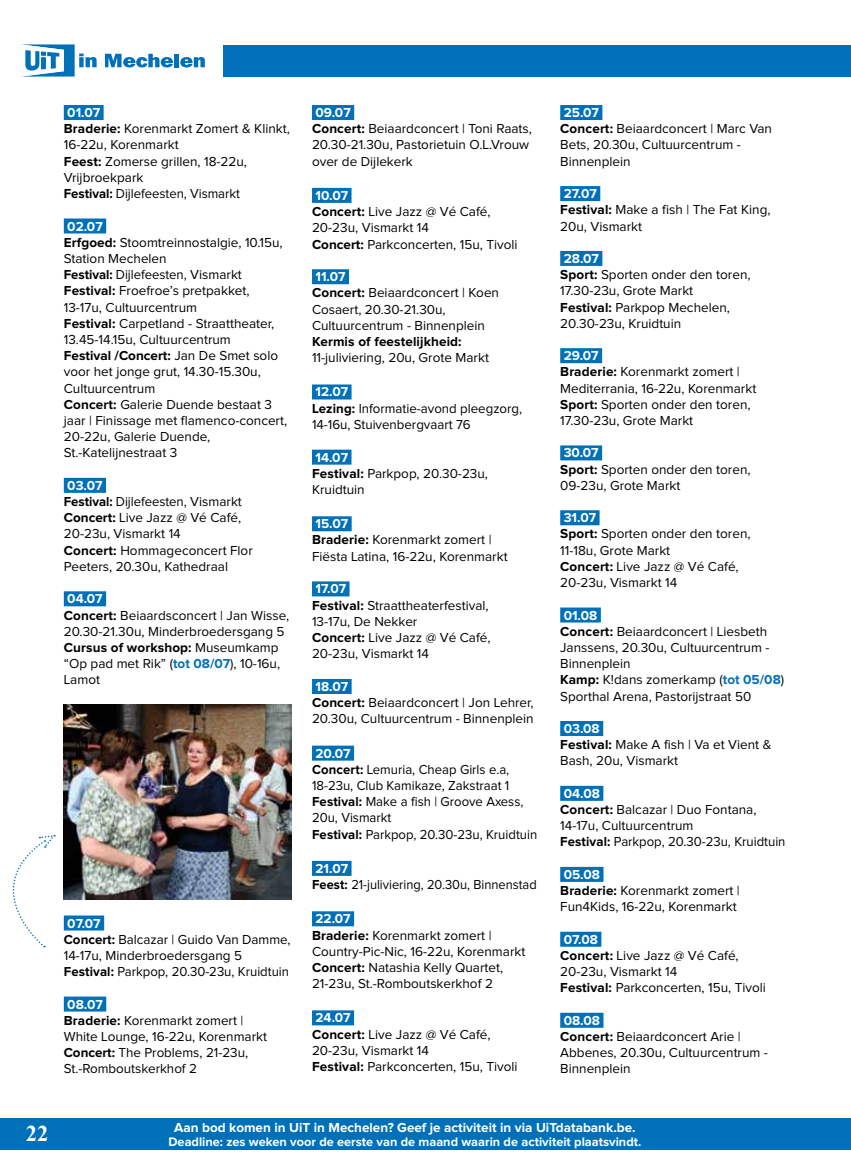
<style>
.page{position:relative;width:851px;height:1170px;background:#fff}
.page>*{position:absolute;margin:0;border:0;box-sizing:border-box;transform-origin:0 0}
.t1{font:700 22.5px "Times New Roman";color:#fff}
.t2{font:13.5px/16.2px "Proxima Nova";color:#000}
.t3{font:700 13.5px "Proxima Nova";color:#fff}
.t4{font:13.5px/16.2px "Proxima Nova";color:#000;scale:.95 1}
.t5{font:700 13.5px "Proxima Nova";color:#000}
.t6{font:700 12.75px "Proxima Nova";color:#fff}
.s1{font-weight:700;color:#fff}
.s2{font-weight:700}
.s3{font-weight:700;color:#0071b9}
</style>
<div class="page">
<div style="left:64px;top:105px;width:40px;height:15px;background:#0071b9"></div>
<div style="left:64px;top:218px;width:42px;height:15px;background:#0071b9"></div>
<div style="left:64px;top:478px;width:42px;height:15px;background:#0071b9"></div>
<div style="left:64px;top:591px;width:42px;height:15px;background:#0071b9"></div>
<div style="left:64px;top:915px;width:40px;height:15px;background:#0071b9"></div>
<div style="left:64px;top:996px;width:42px;height:15px;background:#0071b9"></div>
<div style="left:312px;top:105px;width:42px;height:15px;background:#0071b9"></div>
<div style="left:312px;top:188px;width:39px;height:15px;background:#0071b9"></div>
<div style="left:312px;top:269px;width:37px;height:15px;background:#0071b9"></div>
<div style="left:312px;top:384px;width:39px;height:15px;background:#0071b9"></div>
<div style="left:312px;top:449px;width:39px;height:15px;background:#0071b9"></div>
<div style="left:312px;top:516px;width:39px;height:15px;background:#0071b9"></div>
<div style="left:312px;top:581px;width:37px;height:15px;background:#0071b9"></div>
<div style="left:312px;top:679px;width:39px;height:15px;background:#0071b9"></div>
<div style="left:312px;top:745px;width:42px;height:15px;background:#0071b9"></div>
<div style="left:312px;top:860px;width:39px;height:15px;background:#0071b9"></div>
<div style="left:312px;top:911px;width:42px;height:15px;background:#0071b9"></div>
<div style="left:312px;top:1010px;width:42px;height:15px;background:#0071b9"></div>
<div style="left:560px;top:105px;width:42px;height:15px;background:#0071b9"></div>
<div style="left:560px;top:186px;width:40px;height:15px;background:#0071b9"></div>
<div style="left:560px;top:251px;width:42px;height:15px;background:#0071b9"></div>
<div style="left:560px;top:348px;width:42px;height:15px;background:#0071b9"></div>
<div style="left:560px;top:445px;width:42px;height:15px;background:#0071b9"></div>
<div style="left:560px;top:510px;width:39px;height:15px;background:#0071b9"></div>
<div style="left:560px;top:607px;width:40px;height:15px;background:#0071b9"></div>
<div style="left:560px;top:721px;width:43px;height:15px;background:#0071b9"></div>
<div style="left:560px;top:785px;width:43px;height:15px;background:#0071b9"></div>
<div style="left:560px;top:866px;width:43px;height:15px;background:#0071b9"></div>
<div style="left:560px;top:931px;width:41px;height:15px;background:#0071b9"></div>
<div style="left:560px;top:1012px;width:43px;height:15px;background:#0071b9"></div>
<img style="left:64px;top:704px;width:227px;height:195px">
<svg style="left:12px;top:835px;width:43px;height:112px"></svg>
<svg style="left:105px;top:54px;width:68px;height:13px"></svg>
<div style="left:174px;top:54px;width:5px;height:13px;background:#0071b9"></div>
<svg style="left:180px;top:57px;width:25px;height:10px"></svg>
<svg style="left:22px;top:44px;width:75px;height:33px"></svg>
<div style="left:0;top:1117px;width:850px;height:32px;background:#0071b9"></div>
<div style="left:223px;top:45px;width:627px;height:31px;background:#0071b9"></div>
<p class="t2" style="left:64px;top:105px;width:227px"><span class="s1">01.07<br></span><span class="s2">Braderie:</span> Korenmarkt Zomert &amp; Klinkt,<br>16-22u, Korenmarkt<br><span class="s2">Feest:</span> Zomerse grillen, 18-22u,<br>Vrijbroekpark<br><span class="s2">Festival:</span> Dijlefeesten, Vismarkt</p>
<p class="t2" style="left:64px;top:218px;width:225px"><span class="s1">02.07<br></span><span class="s2">Erfgoed:</span> Stoomtreinnostalgie, 10.15u,<br>Station Mechelen<br><span class="s2">Festival:</span> Dijlefeesten, Vismarkt<br><span class="s2">Festival:</span> Froefroe’s pretpakket,<br>13-17u, Cultuurcentrum<br><span class="s2">Festival:</span> Carpetland - Straattheater,<br>13.45-14.15u, Cultuurcentrum<br><span class="s2">Festival /Concert:</span> Jan De Smet solo voor het jonge grut, 14.30-15.30u,<br>Cultuurcentrum<br><span class="s2">Concert:</span> Galerie Duende bestaat 3 jaar | Finissage met flamenco-concert,<br>20-22u, Galerie Duende,<br>St.-Katelijnestraat 3</p>
<p class="t2" style="left:64px;top:477px;width:190px"><span class="s1">03.07<br></span><span class="s2">Festival:</span> Dijlefeesten, Vismarkt<br><span class="s2">Concert:</span> Live Jazz @ Vé Café,<br>20-23u, Vismarkt 14<br><span class="s2">Concert:</span> Hommageconcert Flor<br>Peeters, 20.30u, Kathedraal</p>
<p class="t2" style="left:64px;top:591px;width:227px"><span class="s1">04.07<br></span><span class="s2">Concert:</span> Beiaardsconcert | Jan Wisse,<br>20.30-21.30u, Minderbroedersgang 5<br><span class="s2">Cursus of workshop:</span> Museumkamp “Op pad met Rik” (<span class="s3">tot 08/07</span>), 10-16u,<br>Lamot</p>
<p class="t2" style="left:64px;top:915px;width:228px"><span class="s1">07.07<br></span><span class="s2">Concert:</span> Balcazar | Guido Van Damme,<br>14-17u, Minderbroedersgang 5<br><span class="s2">Festival:</span> Parkpop, 20.30-23u, Kruidtuin</p>
<p class="t2" style="left:64px;top:996px;width:205px"><span class="s1">08.07<br></span><span class="s2">Braderie:</span> Korenmarkt zomert |<br>White Lounge, 16-22u, Korenmarkt<br><span class="s2">Concert:</span> The Problems, 21-23u,<br>St.-Romboutskerkhof 2</p>
<p class="t2" style="left:312px;top:105px;width:221px"><span class="s1">09.07<br></span><span class="s2">Concert:</span> Beiaardconcert | Toni Raats,<br>20.30-21.30u, Pastorietuin O.L.Vrouw over de Dijlekerk</p>
<p class="t2" style="left:312px;top:187px;width:207px"><span class="s1">10.07<br></span><span class="s2">Concert:</span> Live Jazz @ Vé Café,<br>20-23u, Vismarkt 14<br><span class="s2">Concert:</span> Parkconcerten, 15u, Tivoli</p>
<p class="t2" style="left:312px;top:269px;width:188px"><span class="s1">11.07<br></span><span class="s2">Concert:</span> Beiaardconcert | Koen<br>Cosaert, 20.30-21.30u,<br>Cultuurcentrum - Binnenplein</p>
<p class="t5" style="left:312px;top:334px;width:151px">Kermis of feestelijkheid:</p>
<p class="t2" style="left:312px;top:350px;width:178px">11-juliviering, 20u, Grote Markt</p>
<p class="t2" style="left:312px;top:384px;width:212px"><span class="s1">12.07<br></span><span class="s2">Lezing:</span> Informatie-avond pleegzorg,<br>14-16u, Stuivenbergvaart 76</p>
<p class="t2" style="left:312px;top:449px;width:177px"><span class="s1">14.07<br></span><span class="s2">Festival:</span> Parkpop, 20.30-23u,<br>Kruidtuin</p>
<p class="t2" style="left:312px;top:516px;width:197px"><span class="s1">15.07<br></span><span class="s2">Braderie:</span> Korenmarkt zomert |<br>Fiësta Latina, 16-22u, Korenmarkt</p>
<p class="t2" style="left:312px;top:581px;width:180px"><span class="s1">17.07<br></span><span class="s2">Festival:</span> Straattheaterfestival,<br>13-17u, De Nekker<br><span class="s2">Concert:</span> Live Jazz @ Vé Café,<br>20-23u, Vismarkt 14</p>
<p class="t2" style="left:312px;top:678px;width:223px"><span class="s1">18.07<br></span><span class="s2">Concert:</span> Beiaardconcert | Jon Lehrer,<br>20.30u, Cultuurcentrum - Binnenplein</p>
<p class="t2" style="left:312px;top:745px;width:227px"><span class="s1">20.07<br></span><span class="s2">Concert:</span> Lemuria, Cheap Girls e.a,<br>18-23u, Club Kamikaze, Zakstraat 1<br><span class="s2">Festival:</span> Make a fish | Groove Axess,<br>20u, Vismarkt<br><span class="s2">Festival:</span> Parkpop, 20.30-23u, Kruidtuin</p>
<p class="t4" style="left:312px;top:860px;width:238px"><span class="s1">21.07<br></span><span class="s2">Feest:</span> 21-juliviering, 20.30u, Binnenstad</p>
<p class="t2" style="left:312px;top:910px;width:215px"><span class="s1">22.07<br></span><span class="s2">Braderie:</span> Korenmarkt zomert |<br>Country-Pic-Nic, 16-22u, Korenmarkt<br><span class="s2">Concert:</span> Natashia Kelly Quartet,<br>21-23u, St.-Romboutskerkhof 2</p>
<p class="t2" style="left:312px;top:1009px;width:207px"><span class="s1">24.07<br></span><span class="s2">Concert:</span> Live Jazz @ Vé Café,<br>20-23u, Vismarkt 14<br><span class="s2">Festival:</span> Parkconcerten, 15u, Tivoli</p>
<p class="t2" style="left:560px;top:105px;width:213px"><span class="s1">25.07<br></span><span class="s2">Concert:</span> Beiaardconcert | Marc Van<br>Bets, 20.30u, Cultuurcentrum -<br>Binnenplein</p>
<p class="t2" style="left:560px;top:186px;width:212px"><span class="s1">27.07<br></span><span class="s2">Festival:</span> Make a fish | The Fat King,<br>20u, Vismarkt</p>
<p class="t2" style="left:560px;top:250px;width:192px"><span class="s1">28.07<br></span><span class="s2">Sport:</span> Sporten onder den toren,<br>17.30-23u, Grote Markt<br><span class="s2">Festival:</span> Parkpop Mechelen,<br>20.30-23u, Kruidtuin</p>
<p class="t2" style="left:560px;top:348px;width:197px"><span class="s1">29.07<br></span><span class="s2">Braderie:</span> Korenmarkt zomert |<br>Mediterrania, 16-22u, Korenmarkt<br><span class="s2">Sport:</span> Sporten onder den toren,<br>17.30-23u, Grote Markt</p>
<p class="t2" style="left:560px;top:445px;width:192px"><span class="s1">30.07<br></span><span class="s2">Sport:</span> Sporten onder den toren,<br>09-23u, Grote Markt</p>
<p class="t2" style="left:560px;top:510px;width:192px"><span class="s1">31.07<br></span><span class="s2">Sport:</span> Sporten onder den toren,<br>11-18u, Grote Markt<br><span class="s2">Concert:</span> Live Jazz @ Vé Café,<br>20-23u, Vismarkt 14</p>
<p class="t2" style="left:560px;top:607px;width:225px"><span class="s1">01.08<br></span><span class="s2">Concert:</span> Beiaardconcert | Liesbeth<br>Janssens, 20.30u, Cultuurcentrum -<br>Binnenplein<br><span class="s2">Kamp:</span> K!dans zomerkamp (<span class="s3">tot 05/08</span>)<br>Sporthal Arena, Pastorijstraat 50</p>
<p class="t2" style="left:560px;top:720px;width:212px"><span class="s1">03.08<br></span><span class="s2">Festival:</span> Make A fish | Va et Vient &amp;<br>Bash, 20u, Vismarkt</p>
<p class="t2" style="left:560px;top:785px;width:227px"><span class="s1">04.08<br></span><span class="s2">Concert:</span> Balcazar | Duo Fontana,<br>14-17u, Cultuurcentrum<br><span class="s2">Festival:</span> Parkpop, 20.30-23u, Kruidtuin</p>
<p class="t2" style="left:560px;top:866px;width:181px"><span class="s1">05.08<br></span><span class="s2">Braderie:</span> Korenmarkt zomert |<br>Fun4Kids, 16-22u, Korenmarkt</p>
<p class="t2" style="left:560px;top:931px;width:207px"><span class="s1">07.08<br></span><span class="s2">Concert:</span> Live Jazz @ Vé Café,<br>20-23u, Vismarkt 14<br><span class="s2">Festival:</span> Parkconcerten, 15u, Tivoli</p>
<p class="t2" style="left:560px;top:1012px;width:209px"><span class="s1">08.08<br></span><span class="s2">Concert:</span> Beiaardconcert Arie |<br>Abbenes, 20.30u, Cultuurcentrum -<br>Binnenplein</p>
<h1 class="t1" style="left:26px;top:1118px;width:24px">22</h1>
<p class="t3" style="left:174px;top:1120px;width:463px">Aan bod komen in UiT in Mechelen? Geef je activiteit in via UiTdatabank.be.</p>
<p class="t6" style="left:168px;top:1134px;width:474px">Deadline: zes weken voor de eerste van de maand waarin de activiteit plaatsvindt.</p>
</div>
